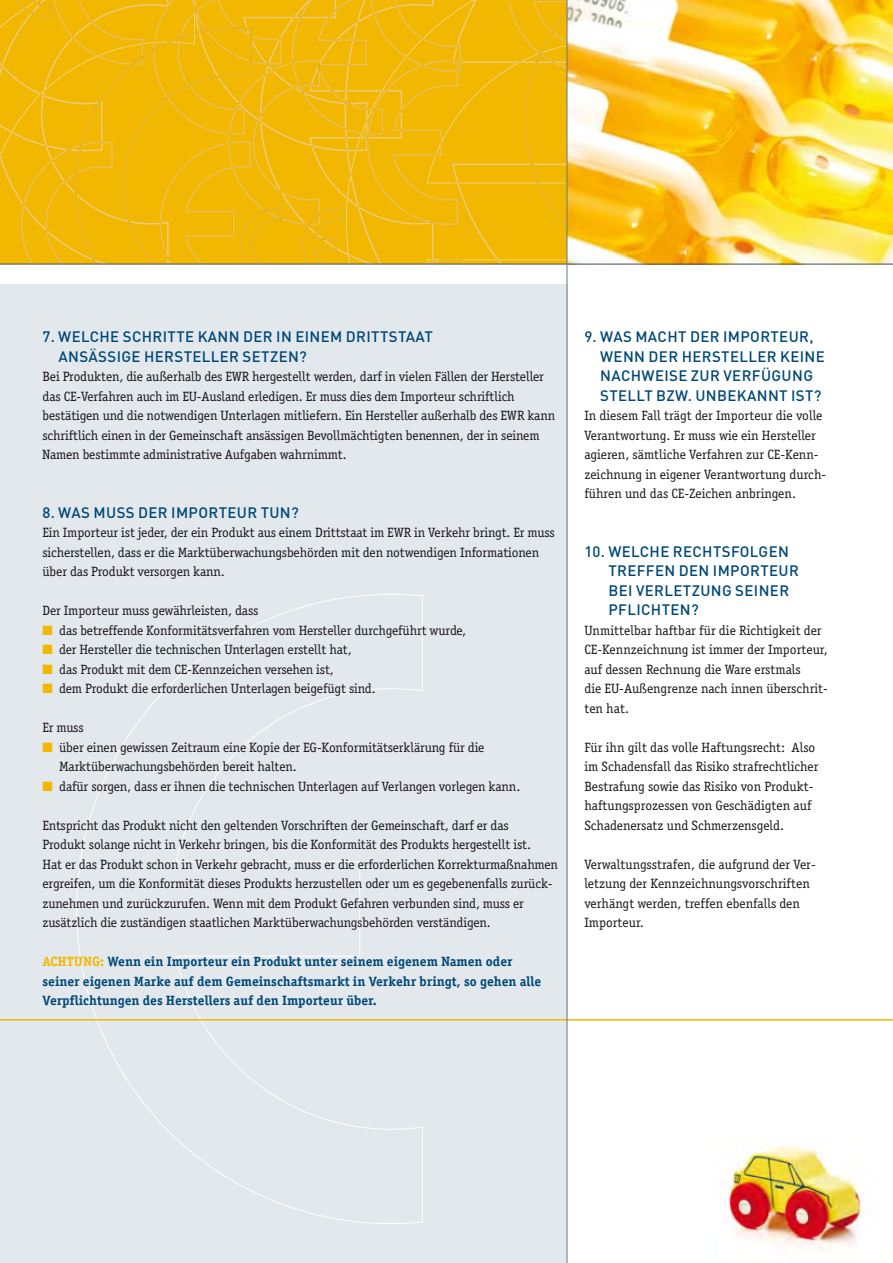
<style>
.page{position:relative;width:893px;height:1263px;background:#fff}
.page>*{position:absolute;margin:0;border:0;box-sizing:border-box;transform-origin:0 0}
.t1{font:500 15px/19.5px "DIN Pro";letter-spacing:.025em;color:#004877}
.t2{font:13.5px/19.5px "Officina Serif";letter-spacing:-.01em;color:#1a171b}
.t3{font:700 13.5px/19.5px "Officina Serif";color:#004877}
.s1{color:#f2b700}
</style>
<div class="page">
<div style="left:0;top:264px;width:567px;height:999px;background:#e3e8ec"></div>
<svg style="left:0;top:594px;width:423px;height:630px"></svg>
<img style="left:724px;top:1146px;width:139px;height:104px">
<hr style="left:0;top:1019px;width:893px;height:1px;background:#f2b700">
<svg style="left:0;top:0;width:567px;height:264px;background:#f0b707"></svg>
<img style="left:568px;top:0;width:325px;height:264px">
<div style="left:0;top:264px;width:567px;height:20px;background:#fff"></div>
<hr style="left:0;top:264px;width:893px;height:1px;background:#3e4f58">
<hr style="left:567px;top:0;width:1px;height:1263px;background:#637a85">
<p class="t1" style="left:58px;top:326px;width:376px;text-indent:-16px">7. WELCHE SCHRITTE KANN DER IN EINEM DRITTSTAAT<br>ANSÄSSIGE H ERSTELLER SETZEN?</p>
<p class="t2" style="left:43px;top:367px;width:514px">Bei Produkten, die außerhalb des EWR hergestellt werden, darf in vielen Fällen der Hersteller das CE-Verfahren auch im EU-Ausland erledigen. Er muss dies dem Importeur schriftlich bestätigen und die notwendigen Unterlagen mitliefern. Ein Hersteller außerhalb des EWR kann schriftlich einen in der Gemeinschaft ansässigen Bevollmächtigten benennen, der in seinem Namen bestimmte administrative Aufgaben wahrnimmt.</p>
<p class="t1" style="left:43px;top:502px;width:258px">8. WAS MUSS DER I MPORTEUR TUN?</p>
<p class="t2" style="left:43px;top:523px;width:514px">Ein Importeur ist jeder, der ein Produkt aus einem Drittstaat im EWR in Verkehr bringt. Er muss sicherstellen, dass er die Marktüberwachungsbehörden mit den notwendigen Informationen über das Produkt versorgen kann.</p>
<p class="t2" style="left:43px;top:601px;width:217px">Der Importeur muss gewährleisten, dass</p>
<p class="t2" style="left:43px;top:620px;width:425px"><span class="s1">■</span> das betreffende Konformitätsverfahren vom Hersteller durchgeführt wurde,</p>
<p class="t2" style="left:43px;top:640px;width:311px"><span class="s1">■</span> der Hersteller die technischen Unterlagen erstellt hat,</p>
<p class="t2" style="left:43px;top:659px;width:293px"><span class="s1">■</span> das Produkt mit dem CE-Kennzeichen versehen ist,</p>
<p class="t2" style="left:43px;top:679px;width:335px"><span class="s1">■</span> dem Produkt die erforderlichen Unterlagen beigefügt sind.</p>
<p class="t2" style="left:43px;top:718px;width:43px">Er muss</p>
<p class="t2" style="left:59px;top:737px;width:427px;text-indent:-17px"><span class="s1">■</span> über einen gewissen Zeitraum eine Kopie der EG-Konformitätserklärung für die<br>Marktüberwachungsbehörden bereit halten.</p>
<p class="t2" style="left:43px;top:776px;width:479px"><span class="s1">■</span> dafür sorgen, dass er ihnen die technischen Unterlagen auf Verlangen vorlegen kann.</p>
<p class="t2" style="left:43px;top:815px;width:517px">Entspricht das Produkt nicht den geltenden Vorschriften der Gemeinschaft, darf er das<br>Produkt solange nicht in Verkehr bringen, bis die Konformität des Produkts hergestellt ist.<br>Hat er das Produkt schon in Verkehr gebracht, muss er die erforderlichen Korrekturmaßnahmen ergreifen, um die Konformität dieses Produkts herzustellen oder um es gegebenenfalls zurück&shy;zunehmen und zurückzurufen. Wenn mit dem Produkt Gefahren verbunden sind, muss er zusätzlich die zuständigen staatlichen Marktüberwachungsbehörden verständigen.</p>
<p class="t3" style="left:43px;top:951px;width:500px"><span class="s1">Achtung:</span> Wenn ein Importeur ein Produkt unter seinem eigenem Namen oder seiner eigenen Marke auf dem Gemeinschaftsmarkt in Verkehr bringt, so gehen alle<br>Verpflichtungen des Herstellers auf den Importeur über.</p>
<p class="t1" style="left:600px;top:326px;width:226px;text-indent:-16px">9. WAS MACHT DER I MPORTEUR,<br>WENN DER H ERSTELLER KEINE<br>NACHWEISE ZUR VERFÜGUNG<br>STELLT BZW. UNBEKANNT IST?</p>
<p class="t2" style="left:584px;top:406px;width:243px">In diesem Fall trägt der Importeur die volle Verantwortung. Er muss wie ein Hersteller agieren, sämtliche Verfahren zur CE-Kenn&shy;zeichnung in eigener Verantwortung durch&shy;führen und das CE-Zeichen anbringen.</p>
<p class="t1" style="left:608px;top:541px;width:190px;text-indent:-24px">10. WELCHE RECHTSFOLGEN<br>TREFFEN DEN I MPORTEUR<br>BEI VERLETZUNG SEINER<br>PFLICHTEN?</p>
<p class="t2" style="left:584px;top:620px;width:245px">Unmittelbar haftbar für die Richtigkeit der CE-Kennzeichnung ist immer der Importeur, auf dessen Rechnung die Ware erstmals<br>die EU-Außengrenze nach innen überschrit&shy;ten hat.</p>
<p class="t2" style="left:584px;top:737px;width:236px">Für ihn gilt das volle Haftungsrecht: Also im Schadensfall das Risiko strafrechtlicher Bestrafung sowie das Risiko von Produkt&shy;haftungsprozessen von Geschädigten auf Schadenersatz und Schmerzensgeld.</p>
<p class="t2" style="left:584px;top:854px;width:232px">Verwaltungsstrafen, die aufgrund der Ver&shy;letzung der Kennzeichnungsvorschriften verhängt werden, treffen ebenfalls den Importeur.</p>
</div>
